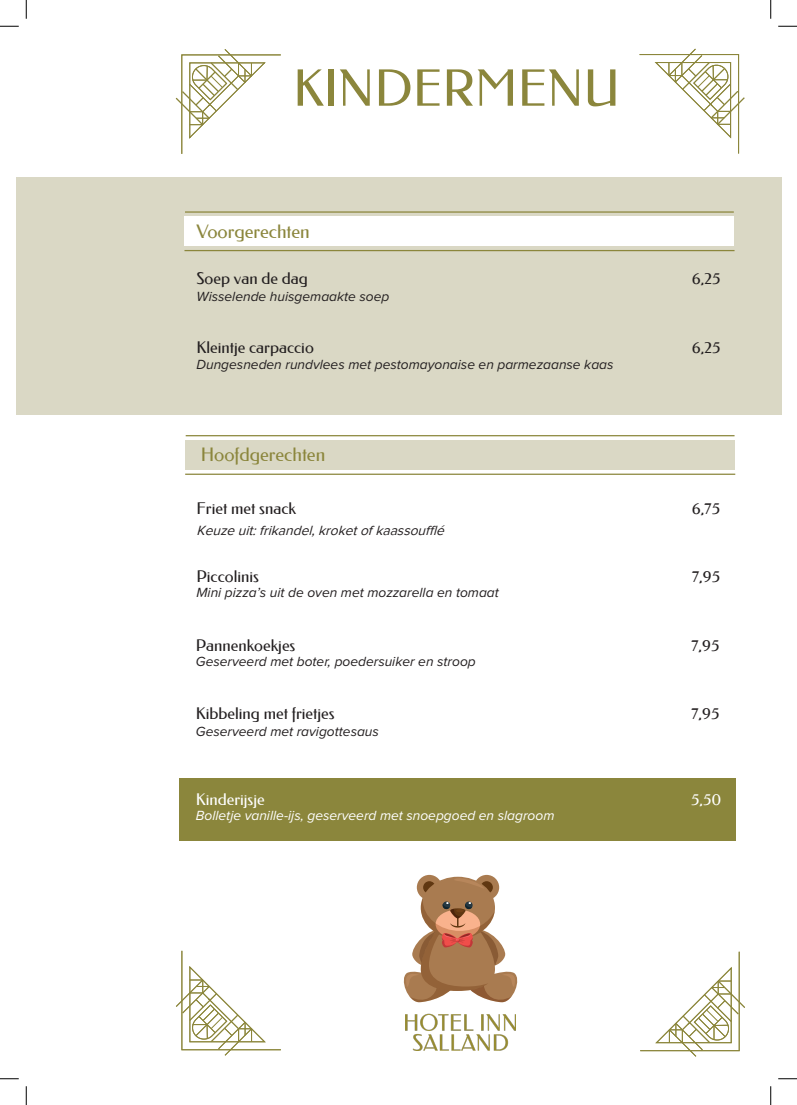
<style>
.page{position:relative;width:797px;height:1105px;background:#fff}
.page>*{position:absolute;margin:0;border:0;box-sizing:border-box;transform-origin:0 0}
.t1{font:50px "Federo";color:#8b863c}
.t2{font:18.75px "Federo";color:#8b863c}
.t3{font:16.25px "Federo";color:#231f20}
.t4{font:16.25px "Federo";color:#231f20}
.t5{font:16.25px "Federo";color:#fff}
.t6{font:16.25px "Federo";color:#fff}
.t7{font:italic 13.75px "Proxima Nova";color:#231f20}
.t8{font:italic 13.75px "Proxima Nova";color:#fff}
.t9{font:italic 13.75px "Proxima Nova";color:#231f20}
.s1{font-style:inherit}
</style>
<div class="page">
<div style="left:16px;top:177px;width:765px;height:237px;background:#dad8c5"></div>
<div style="left:184px;top:216px;width:550px;height:30px;background:#fff"></div>
<hr style="left:184px;top:250px;width:550px;height:1px;background:#8b863c">
<hr style="left:185px;top:211px;width:548px;height:2px;background:#8b863c">
<img style="left:405px;top:1013px;width:110px;height:38px">
<div style="left:185px;top:440px;width:549px;height:29px;background:#dad8c5"></div>
<hr style="left:185px;top:474px;width:550px;height:1px;background:#8b863c">
<hr style="left:186px;top:435px;width:548px;height:1px;background:#8b863c">
<div style="left:474px;top:875px;width:25px;height:25px;background:#a97b50;border-radius:50%"></div>
<div style="left:480px;top:881px;width:13px;height:13px;background:#603711;border-radius:50%"></div>
<div style="left:417px;top:875px;width:25px;height:25px;background:#a97b50;border-radius:50%"></div>
<div style="left:423px;top:881px;width:12px;height:13px;background:#603711;border-radius:50%"></div>
<div style="left:421px;top:877px;width:74px;height:62px;background:#a97b50;border-radius:50%"></div>
<svg style="left:455px;top:878px;width:29px;height:10px"></svg>
<svg style="left:403px;top:897px;width:115px;height:105px"></svg>
<div style="left:179px;top:778px;width:556px;height:63px;background:#8b863c"></div>
<svg style="left:175px;top:49px;width:106px;height:105px"></svg>
<svg style="left:640px;top:951px;width:105px;height:106px"></svg>
<svg style="left:639px;top:48px;width:106px;height:106px"></svg>
<svg style="left:176px;top:950px;width:105px;height:106px"></svg>
<svg style="left:0;top:25px;width:19px;height:2px"></svg>
<svg style="left:778px;top:25px;width:19px;height:2px"></svg>
<svg style="left:0;top:1078px;width:19px;height:1px"></svg>
<svg style="left:778px;top:1078px;width:19px;height:1px"></svg>
<svg style="left:25px;top:0;width:2px;height:19px"></svg>
<svg style="left:25px;top:1086px;width:2px;height:19px"></svg>
<svg style="left:770px;top:0;width:1px;height:19px"></svg>
<svg style="left:770px;top:1086px;width:1px;height:19px"></svg>
<p class="t1" style="left:293px;top:60px;width:328px">KINDERMENU</p>
<p class="t2" style="left:196px;top:221px;width:115px">Voorgerechten</p>
<p class="t3" style="left:196px;top:269px;width:113px">Soep van de dag</p>
<p class="t4" style="left:691px;top:269px;width:30px">6,25</p>
<p class="t7" style="left:196px;top:286px;width:194px">Wisselende huisgemaakte soep</p>
<p class="t3" style="left:196px;top:338px;width:119px">Kleintje carpaccio</p>
<p class="t4" style="left:691px;top:338px;width:30px">6,25</p>
<p class="t7" style="left:196px;top:354px;width:418px">Dungesneden rundvlees met pestomayonaise en parmezaanse kaas</p>
<p class="t2" style="left:201px;top:443px;width:126px">Hoofdgerechten</p>
<p class="t3" style="left:196px;top:499px;width:101px">Friet met snack</p>
<p class="t4" style="left:691px;top:499px;width:30px">6,<span class="s1">7</span>5</p>
<p class="t9" style="left:196px;top:523px;width:253px">Keuzeuit:frikandel,kroketof kaassoufflé</p>
<p class="t3" style="left:196px;top:567px;width:64px">Piccolinis</p>
<p class="t4" style="left:691px;top:567px;width:30px">7,95</p>
<p class="t7" style="left:196px;top:582px;width:304px">Mini pizza’s uit de oven met mozzarella en tomaat</p>
<p class="t3" style="left:196px;top:636px;width:101px">Pannenkoekjes</p>
<p class="t4" style="left:691px;top:636px;width:30px">7,95</p>
<p class="t7" style="left:196px;top:651px;width:281px">Geserveerd met boter, poedersuiker en stroop</p>
<p class="t3" style="left:196px;top:704px;width:140px">Kibbeling met frietjes</p>
<p class="t4" style="left:691px;top:704px;width:30px">7,95</p>
<p class="t7" style="left:196px;top:721px;width:184px">Geserveerd met ravigottesaus</p>
<p class="t5" style="left:196px;top:790px;width:70px">Kinderijsje</p>
<p class="t6" style="left:691px;top:790px;width:32px">5,50</p>
<p class="t8" style="left:196px;top:805px;width:360px">Bolletje vanille-ijs, geserveerd met snoepgoed en slagroom</p>
</div>
